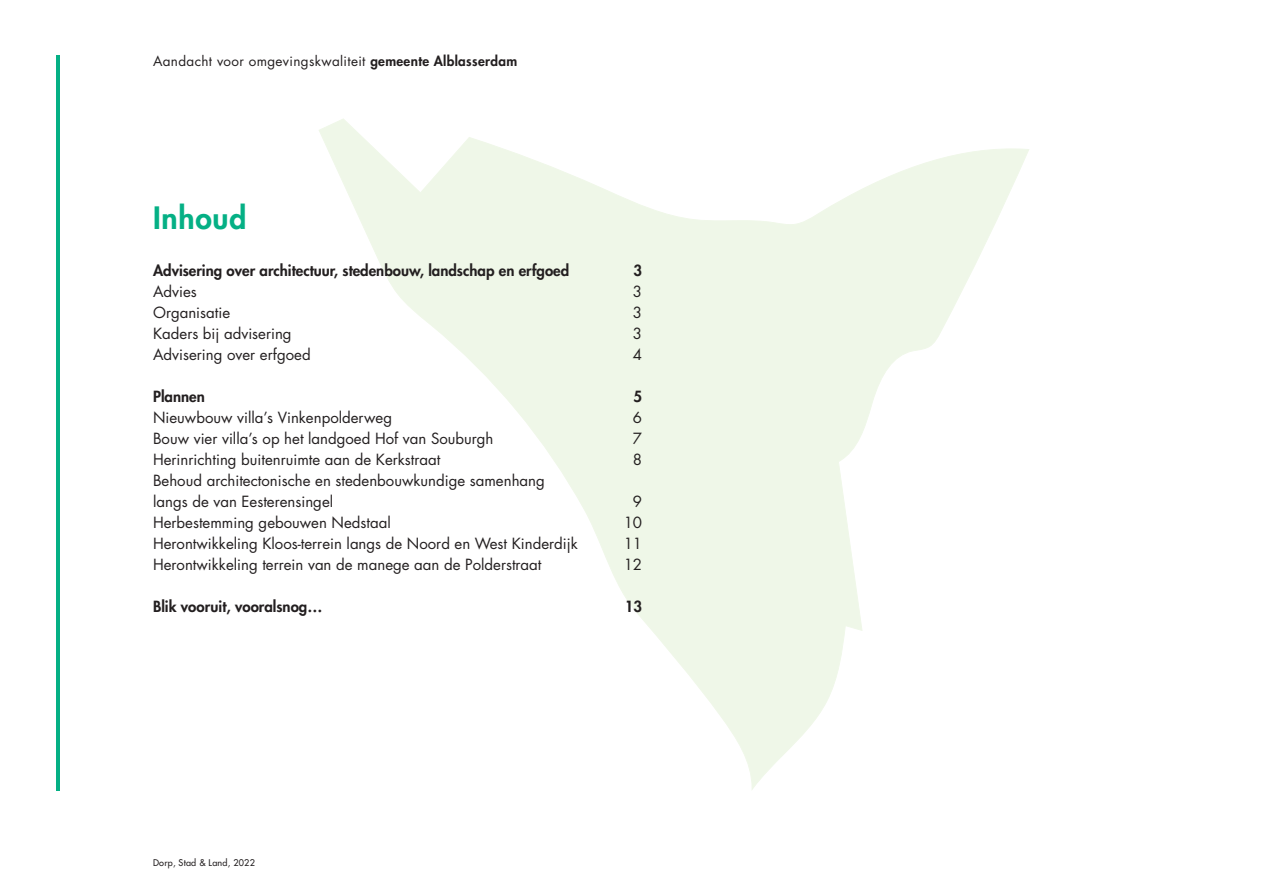
<style>
.page{position:relative;width:1263px;height:893px;background:#fff}
.page>*{position:absolute;margin:0;border:0;box-sizing:border-box;transform-origin:0 0}
.t1{font:800 30px "Futura Std";letter-spacing:.025em;color:#05b085}
.t2{font:15px/21px "Futura Std";color:#231f20}
.t3{font:800 15px "Futura Std";color:#231f20}
.t4{font:13.5px "Futura Std";letter-spacing:.025em;color:#231f20}
.t5{font:500 9px "Futura Std";letter-spacing:.025em;color:#231f20}
.s1{font-weight:800}
</style>
<div class="page">
<hr style="left:56px;top:56px;width:4px;height:735px;background:#05b085">
<svg style="left:319px;top:118px;width:710px;height:672px"></svg>
<p class="t4" style="left:153px;top:53px;width:366px">Aandacht voor omgevingskwaliteit <span class="s1">gemeente Alblasserdam</span></p>
<h1 class="t1" style="left:153px;top:199px;width:95px">Inhoud</h1>
<p class="t3" style="left:153px;top:261px;width:418px">Advisering over architectuur, stedenbouw, landschap en erfgoed</p>
<p class="t3" style="left:633px;top:261px;width:10px">3</p>
<p class="t2" style="left:153px;top:281px;width:45px">Advies</p>
<p class="t2" style="left:633px;top:281px;width:11px">3</p>
<p class="t2" style="left:153px;top:302px;width:79px">Organisatie</p>
<p class="t2" style="left:633px;top:302px;width:11px">3</p>
<p class="t2" style="left:153px;top:323px;width:140px">Kaders bij advisering</p>
<p class="t2" style="left:633px;top:323px;width:11px">3</p>
<p class="t2" style="left:153px;top:344px;width:159px">Advisering over erfgoed</p>
<p class="t2" style="left:633px;top:344px;width:11px">4</p>
<p class="t3" style="left:153px;top:387px;width:53px">Plannen</p>
<p class="t3" style="left:633px;top:387px;width:10px">5</p>
<p class="t2" style="left:153px;top:407px;width:241px">Nieuwbouw villa’s Vinkenpolderweg</p>
<p class="t2" style="left:633px;top:407px;width:11px">6</p>
<p class="t2" style="left:153px;top:428px;width:342px">Bouw vier villa’s op het landgoed Hof van Souburgh</p>
<p class="t2" style="left:633px;top:428px;width:11px">7</p>
<p class="t2" style="left:153px;top:449px;width:289px">Herinrichting buitenruimte aan de Kerkstraat</p>
<p class="t2" style="left:633px;top:449px;width:11px">8</p>
<p class="t2" style="left:153px;top:470px;width:393px">Behoud architectonische en stedenbouwkundige samenhang langs de van Eesterensingel</p>
<p class="t2" style="left:633px;top:491px;width:11px">9</p>
<p class="t2" style="left:153px;top:512px;width:239px">Herbestemming gebouwen Nedstaal</p>
<p class="t2" style="left:624px;top:512px;width:20px">10</p>
<p class="t2" style="left:153px;top:533px;width:426px">Herontwikkeling Kloos-terrein langs de Noord en West Kinderdijk</p>
<p class="t2" style="left:624px;top:533px;width:20px">11</p>
<p class="t2" style="left:153px;top:554px;width:390px">Herontwikkeling terrein van de manege aan de Polderstraat</p>
<p class="t2" style="left:624px;top:554px;width:20px">12</p>
<p class="t3" style="left:153px;top:597px;width:171px">Blik vooruit, vooralsnog…</p>
<p class="t3" style="left:625px;top:597px;width:19px">13</p>
<p class="t5" style="left:153px;top:857px;width:103px">Dorp, Stad &amp; Land, 2022</p>
</div>
